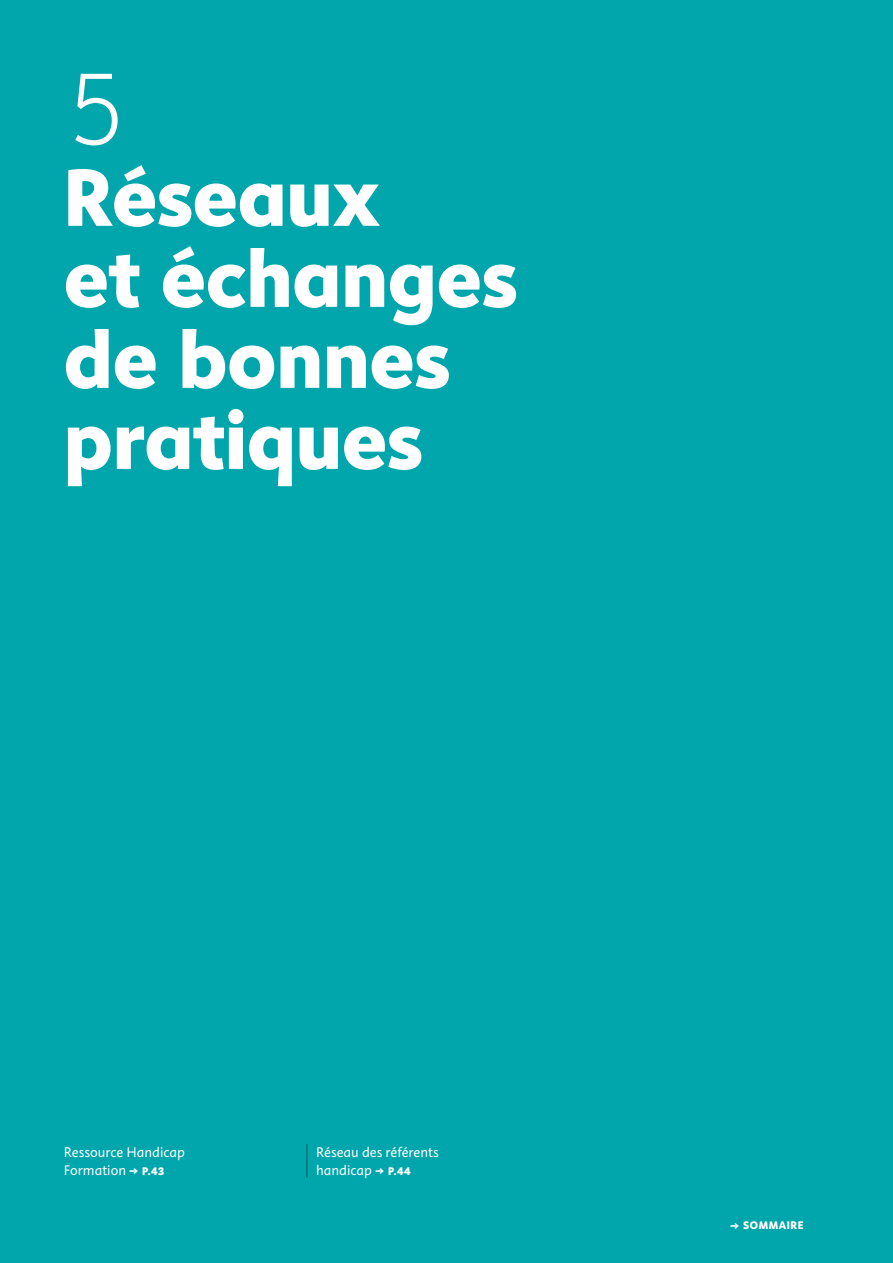
<style>
.page{position:relative;width:893px;height:1263px;background:#00a6ab}
.page>*{position:absolute;margin:0;border:0;box-sizing:border-box;transform-origin:0 0}
.t1{font:105px "Instant 2 Quick";color:#fff}
.t2{font:800 82.5px/81px "Instant 5";color:#fff}
.t3{font:14.25px/18px "Instant 3";color:#fff}
.t4{font:800 11.25px "Instant 5";letter-spacing:.05em;color:#fff}
.s1{font-family:"Instant 5";font-weight:800;font-size:11.25px}
</style>
<div class="page">
<hr style="left:306px;top:1144px;width:2px;height:34px;background:#007577">
<h2 class="t1" style="left:64px;top:45px;width:64px">5</h2>
<h2 class="t2" style="left:64px;top:156px;width:455px">Réseaux<br>et échanges de bonnes pratiques</h2>
<p class="t3" style="left:64px;top:1144px;width:123px">Ressource Handicap<br>Formation <span class="s1">→ P.43</span></p>
<p class="t3" style="left:316px;top:1144px;width:124px">Réseau des référents handicap <span class="s1">→ P.44</span></p>
<p class="t4" style="left:730px;top:1217px;width:75px">→ SOMMAIRE</p>
</div>
